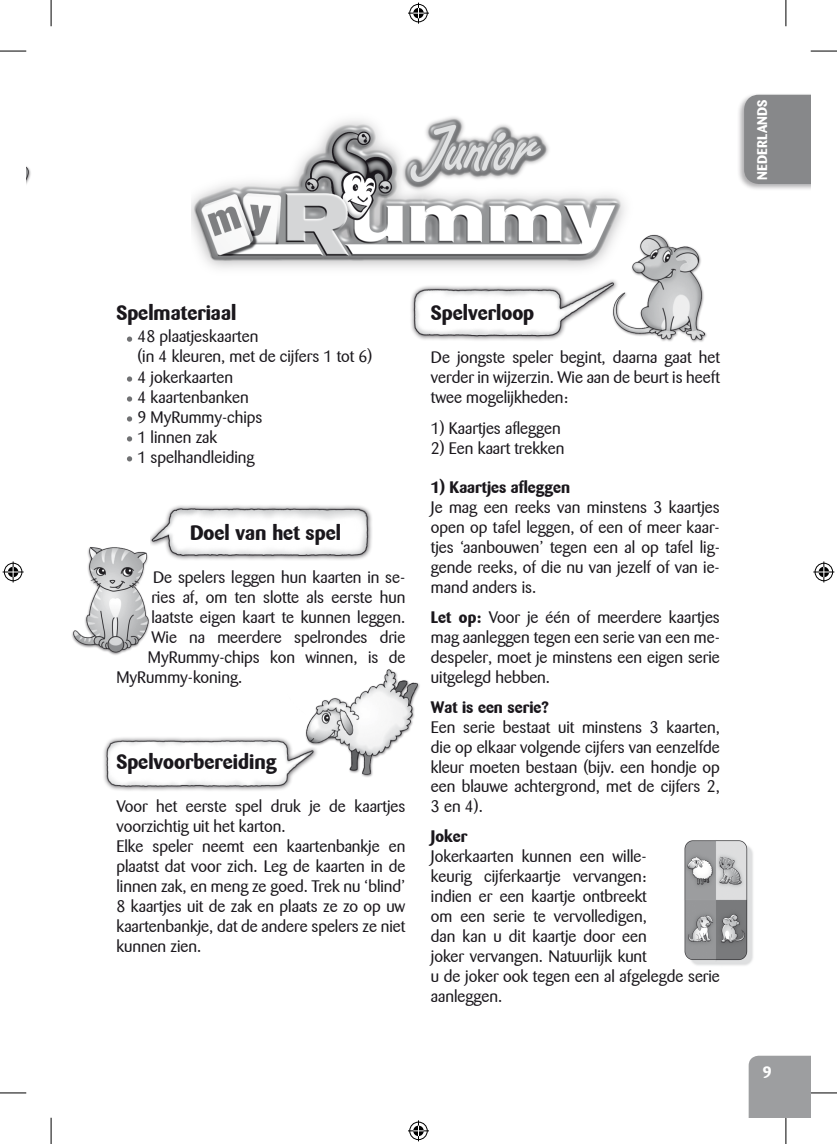
<style>
.page{position:relative;width:837px;height:1144px;background:#fff}
.page>*{position:absolute;margin:0;border:0;box-sizing:border-box;transform-origin:0 0}
.t1{font:700 21px "Barmeno";color:#1a171c}
.t2{font:16.62px/19.9px "Barmeno";color:#1a171c}
.t3{font:700 16.62px "Barmeno";color:#1a171c}
.t4{font:700 16.62px "Barmeno";color:#fff}
.t5{font:700 14px "Barmeno";letter-spacing:.015em;color:#fff}
.s1{font-weight:700}
</style>
<div class="page">
<img style="left:154px;top:505px;width:218px;height:55px">
<img style="left:103px;top:737px;width:188px;height:54px">
<img style="left:411px;top:296px;width:189px;height:44px">
<svg style="left:127px;top:336px;width:5px;height:6px"></svg>
<svg style="left:127px;top:376px;width:5px;height:6px"></svg>
<svg style="left:127px;top:396px;width:5px;height:6px"></svg>
<svg style="left:127px;top:416px;width:5px;height:6px"></svg>
<svg style="left:127px;top:436px;width:5px;height:5px"></svg>
<svg style="left:127px;top:456px;width:5px;height:5px"></svg>
<img style="left:684px;top:840px;width:69px;height:126px">
<img style="left:600px;top:234px;width:107px;height:108px">
<img style="left:288px;top:669px;width:132px;height:113px">
<img style="left:72px;top:533px;width:82px;height:122px">
<img style="left:26px;top:166px;width:5px;height:19px">
<div style="left:736px;top:92px;width:74px;height:99px;background:#1a171c;opacity:.35"></div>
<div style="left:743px;top:95px;width:67px;height:89px;background:#87888a"></div>
<img style="left:192px;top:117px;width:452px;height:179px">
<svg style="left:0;top:51px;width:26px;height:1px"></svg>
<svg style="left:810px;top:51px;width:26px;height:1px"></svg>
<svg style="left:0;top:1092px;width:26px;height:1px"></svg>
<svg style="left:51px;top:0;width:1px;height:26px"></svg>
<svg style="left:51px;top:1118px;width:1px;height:26px"></svg>
<svg style="left:785px;top:0;width:1px;height:26px"></svg>
<svg style="left:748px;top:1056px;width:88px;height:88px"></svg>
<svg style="left:408px;top:3px;width:21px;height:21px"></svg>
<svg style="left:408px;top:1120px;width:21px;height:21px"></svg>
<svg style="left:3px;top:561px;width:21px;height:21px"></svg>
<svg style="left:813px;top:561px;width:21px;height:21px"></svg>
<p class="t5" style="left:753px;top:180px;width:82px;rotate:-90deg">NEDERLANDS</p>
<p class="t1" style="left:116px;top:300px;width:121px">Spelmateriaal</p>
<p class="t2" style="left:137px;top:326px;width:236px">48 plaatjeskaarten<br>(in 4 kleuren, met de cijfers 1 tot 6)</p>
<p class="t2" style="left:137px;top:368px;width:127px">4 jokerkaarten<br>4 kaartenbanken<br>9 MyRummy-chips<br>1 linnen zak<br>1 spelhandleiding</p>
<p class="t1" style="left:190px;top:519px;width:152px">Doel van het spel</p>
<p class="t2" style="left:153px;top:567px;width:254px">De spelers leggen hun kaarten in se-</p>
<p class="t2" style="left:151px;top:587px;width:255px">ries af, om ten slotte als eerste hun</p>
<p class="t2" style="left:151px;top:607px;width:255px">laatste eigen kaart te kunnen leggen.</p>
<p class="t2" style="left:151px;top:627px;width:255px">Wie na meerdere spelrondes drie</p>
<p class="t2" style="left:148px;top:647px;width:259px">MyRummy-chips kon winnen, is de</p>
<p class="t2" style="left:116px;top:667px;width:127px">MyRummy-koning.</p>
<p class="t1" style="left:116px;top:749px;width:162px">Spelvoorbereiding</p>
<p class="t2" style="left:116px;top:797px;width:290px">Voor het eerste spel druk je de kaartjes voorzichtig uit het karton.<br>Elke speler neemt een kaartenbankje en plaatst dat voor zich. Leg de kaarten in de linnen zak, en meng ze goed. Trek nu ‘blind’ 8 kaartjes uit de zak en plaats ze zo op uw kaartenbankje, dat de andere spelers ze niet kunnen zien.</p>
<p class="t1" style="left:431px;top:300px;width:105px">Spelverloop</p>
<p class="t2" style="left:431px;top:348px;width:290px;text-align:justify">De jongste speler begint, daarna gaat het verder in wijzerzin. Wie aan de beurt is heeft twee mogelijkheden:</p>
<p class="t2" style="left:431px;top:419px;width:131px">1) Kaartjes afleggen</p>
<p class="t2" style="left:431px;top:439px;width:135px">2) Een kaart trekken</p>
<p class="t3" style="left:431px;top:477px;width:141px">1) Kaartjes afleggen</p>
<p class="t2" style="left:431px;top:497px;width:290px;text-align:justify">Je mag een reeks van minstens 3 kaartjes open op tafel leggen, of een of meer kaar&shy;tjes ‘aanbouwen’ tegen een al op tafel lig&shy;gende reeks, of die nu van jezelf of van ie&shy;mand anders is.</p>
<p class="t2" style="left:431px;top:607px;width:290px;text-align:justify"><span class="s1">Let op:</span> Voor je één of meerdere kaartjes mag aanleggen tegen een serie van een me&shy;despeler, moet je minstens een eigen serie uitgelegd hebben.</p>
<p class="t3" style="left:431px;top:697px;width:119px">Wat is een serie?</p>
<p class="t2" style="left:431px;top:717px;width:290px;text-align:justify">Een serie bestaat uit minstens 3 kaarten, die op elkaar volgende cijfers van eenzelfde kleur moeten bestaan (bijv. een hondje op een blauwe achtergrond, met de cijfers 2, 3 en 4).</p>
<p class="t3" style="left:431px;top:826px;width:38px">Joker</p>
<p class="t2" style="left:431px;top:847px;width:290px">Jokerkaarten kunnen een wille-<br>keurig cijferkaartje vervangen:<br>indien er een kaartje ontbreekt<br>om een serie te vervolledigen,<br>dan kan u dit kaartje door een<br>joker vervangen. Natuurlijk kunt<br>u de joker ook tegen een al afgelegde serie aanleggen.</p>
<p class="t4" style="left:762px;top:1062px;width:11px">9</p>
</div>
